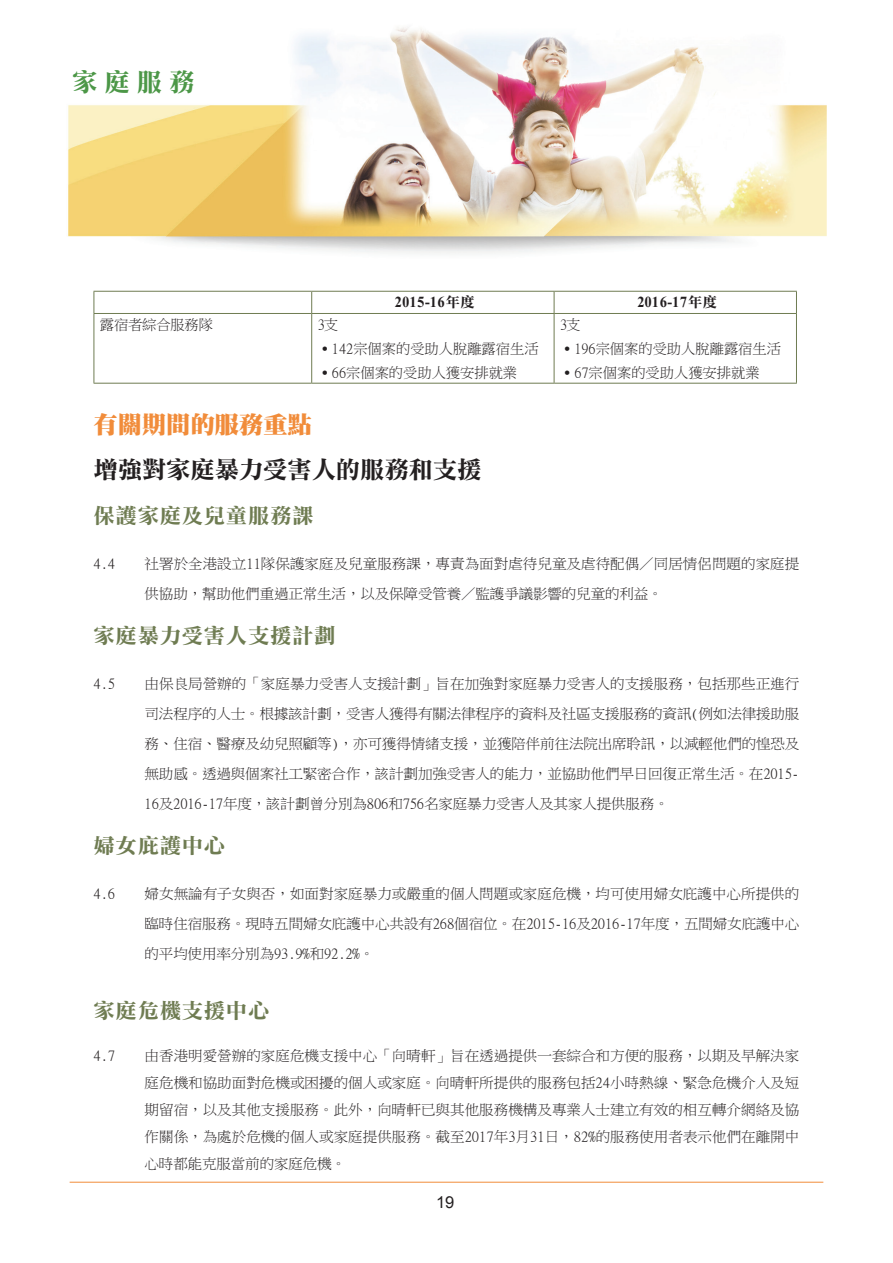
<style>
.page{position:relative;width:893px;height:1263px;background:#fff}
.page>*{position:absolute;margin:0;border:0;box-sizing:border-box;transform-origin:0 0}
.t1{font:25.5px "DF Li Song Bd HK BF";color:#4c9747}
.t2{font:24px/45px "DF Li Song Bd HK BF";letter-spacing:-.01em;color:#231f20}
.t3{font:21px "DF Li Song Bd HK BF";letter-spacing:.03em;color:#6f7c52}
.t4{font:16.5px "Arial";color:#231f20}
.t5{font:14.25px/30px "Ming Lt HKSCS UNI H";letter-spacing:-.01em;color:#231f20;text-align:justify}
.t6{font:14.25px "DF Li Song Bd HK BF";letter-spacing:.03em;color:#231f20}
.s1{font-family:"DF Ming UB HK BF";color:#f18c3a}
</style>
<div class="page">
<hr style="left:94px;top:291px;width:218px;height:1px;background:#6f7c52">
<svg style="left:94px;top:292px;width:1px;height:21px"></svg>
<hr style="left:312px;top:291px;width:242px;height:1px;background:#6f7c52">
<svg style="left:311px;top:292px;width:1px;height:21px"></svg>
<hr style="left:554px;top:291px;width:243px;height:1px;background:#6f7c52">
<svg style="left:554px;top:292px;width:1px;height:21px"></svg>
<svg style="left:796px;top:292px;width:1px;height:21px"></svg>
<hr style="left:94px;top:313px;width:218px;height:1px;background:#6f7c52">
<hr style="left:94px;top:314px;width:1px;height:69px;background:#6f7c52">
<hr style="left:312px;top:313px;width:242px;height:1px;background:#6f7c52">
<hr style="left:311px;top:314px;width:1px;height:69px;background:#6f7c52">
<hr style="left:554px;top:313px;width:243px;height:1px;background:#6f7c52">
<hr style="left:554px;top:314px;width:1px;height:69px;background:#6f7c52">
<hr style="left:796px;top:314px;width:1px;height:69px;background:#6f7c52">
<hr style="left:94px;top:383px;width:218px;height:1px;background:#6f7c52">
<hr style="left:312px;top:383px;width:242px;height:1px;background:#6f7c52">
<hr style="left:554px;top:383px;width:243px;height:1px;background:#6f7c52">
<img style="left:68px;top:27px;width:759px;height:227px">
<hr style="left:70px;top:1182px;width:753px;height:1px;background:#f18c3a">
<h1 class="t1" style="left:72px;top:69px;width:124px">家庭服務</h1>
<p class="t6" style="left:395px;top:295px;width:81px">2015-16年度</p>
<p class="t6" style="left:638px;top:295px;width:81px">2016-17年度</p>
<p class="t5" style="left:100px;top:310px;width:115px">露宿者綜合服務隊</p>
<p class="t5" style="left:318px;top:310px;width:22px">3支</p>
<p class="t5" style="left:560px;top:310px;width:22px">3支</p>
<p class="t5" style="left:318px;top:334px;width:222px">˙142宗個案的受助人脫離露宿生活</p>
<p class="t5" style="left:560px;top:334px;width:222px">˙196宗個案的受助人脫離露宿生活</p>
<p class="t5" style="left:318px;top:358px;width:201px">˙66宗個案的受助人獲安排就業</p>
<p class="t5" style="left:560px;top:358px;width:201px">˙67宗個案的受助人獲安排就業</p>
<p class="t2" style="left:94px;top:403px;width:390px"><span class="s1">有關期間的服務重點<br></span>增強對家庭暴力受害人的服務和支援</p>
<p class="t3" style="left:94px;top:505px;width:221px">保護家庭及兒童服務課</p>
<p class="t5" style="left:94px;top:549px;width:23px">4.4</p>
<p class="t5" style="left:145px;top:549px;width:656px">社署於全港設立11隊保護家庭及兒童服務課，專責為面對虐待兒童及虐待配偶／同居情侶問題的家庭提供協助，幫助他們重過正常生活，以及保障受管養／監護爭議影響的兒童的利益。</p>
<p class="t3" style="left:94px;top:625px;width:244px">家庭暴力受害人支援計劃</p>
<p class="t5" style="left:94px;top:669px;width:23px">4.5</p>
<p class="t5" style="left:145px;top:669px;width:656px">由保良局營辦的「家庭暴力受害人支援計劃」旨在加強對家庭暴力受害人的支援服務，包括那些正進行司法程序的人士。根據該計劃，受害人獲得有關法律程序的資料及社區支援服務的資訊(例如法律援助服務、住宿、醫療及幼兒照顧等)，亦可獲得情緒支援，並獲陪伴前往法院出席聆訊，以減輕他們的惶恐及無助感。透過與個案社工緊密合作，該計劃加強受害人的能力，並協助他們早日回復正常生活。在2015- 16及2016-17年度，該計劃曾分別為806和756名家庭暴力受害人及其家人提供服務。</p>
<p class="t3" style="left:94px;top:835px;width:133px">婦女庇護中心</p>
<p class="t5" style="left:94px;top:879px;width:23px">4.6</p>
<p class="t5" style="left:145px;top:879px;width:656px">婦女無論有子女與否，如面對家庭暴力或嚴重的個人問題或家庭危機，均可使用婦女庇護中心所提供的臨時住宿服務。現時五間婦女庇護中心共設有268個宿位。在2015-16及2016-17年度，五間婦女庇護中心的平均使用率分別為93.9%和92.2%。</p>
<p class="t3" style="left:94px;top:1000px;width:177px">家庭危機支援中心</p>
<p class="t5" style="left:94px;top:1041px;width:23px">4.7</p>
<p class="t5" style="left:145px;top:1042px;width:656px;line-height:27px">由香港明愛營辦的家庭危機支援中心「向晴軒」旨在透過提供一套綜合和方便的服務，以期及早解決家庭危機和協助面對危機或困擾的個人或家庭。向晴軒所提供的服務包括24小時熱線、緊急危機介入及短期留宿，以及其他支援服務。此外，向晴軒已與其他服務機構及專業人士建立有效的相互轉介網絡及協作關係，為處於危機的個人或家庭提供服務。截至2017年3月31日，82%的服務使用者表示他們在離開中心時都能克服當前的家庭危機。</p>
<h1 class="t4" style="left:436px;top:1192px;width:20px">19</h1>
</div>
